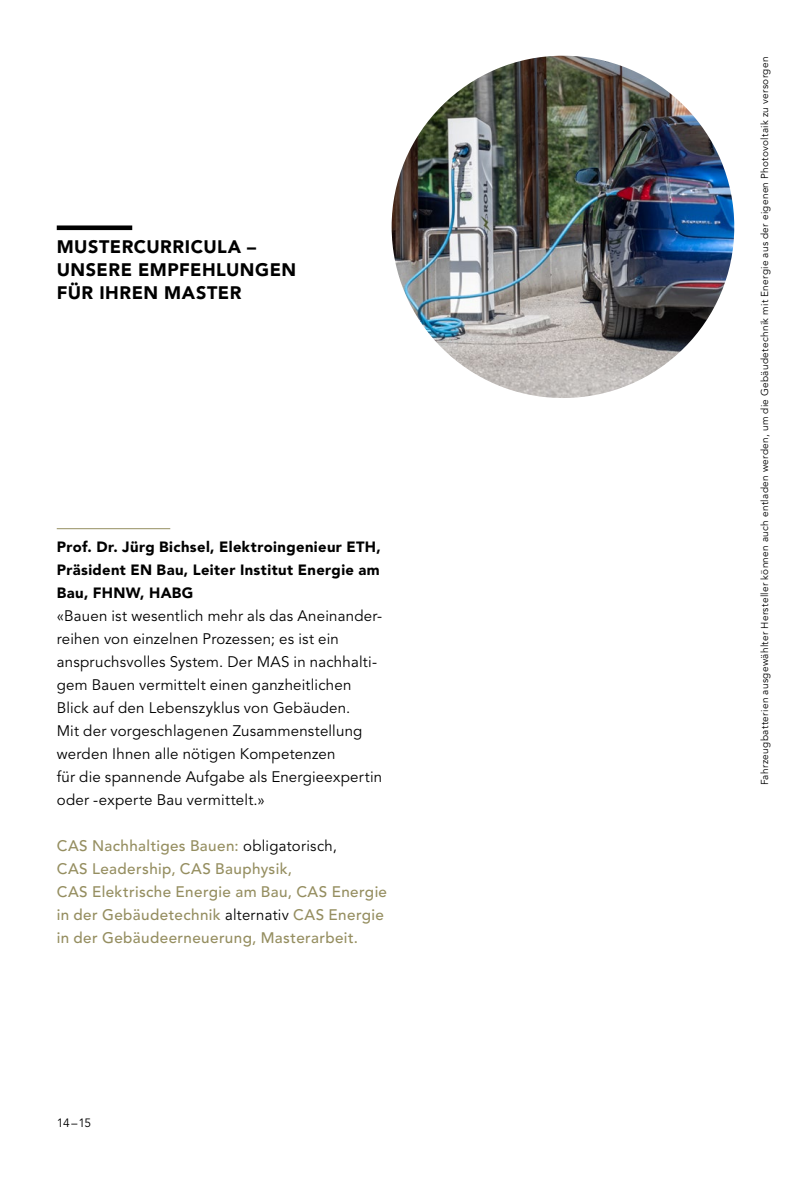
<style>
.page{position:relative;width:806px;height:1191px;background:#fff}
.page>*{position:absolute;margin:0;border:0;box-sizing:border-box;transform-origin:0 0}
.h3_Titel_Text{font:900 18px/23px "Avenir LT Std";letter-spacing:.03em;color:#000}
.p_p1_laufschrift{font:15.2px/23px "Avenir LT Std";letter-spacing:.015em;color:#000}
.p_p1_laufschrift-2{font:500 15.2px/23px "Avenir LT Std";letter-spacing:.025em;color:#958e60}
.p_p1_laufschrift-3{font:900 14.8px/23px "Avenir LT Std";letter-spacing:.025em;color:#000;text-align:justify}
.IHR_AUFWAND__Text{font:12px "Avenir LT Std";color:#000}
.IHR_AUFWAND__Text-2{font:10px "Avenir LT Std";letter-spacing:.035em;color:#000}
.s1{font-weight:400;color:#000}
</style>
<div class="page">
<div style="left:57px;top:225px;width:75px;height:5px;background:#000"></div>
<hr style="left:57px;top:528px;width:113px;height:1px;background:#958e60">
<img style="left:391px;top:56px;width:342px;height:342px;border-radius:171px">
<p class="h3_Titel_Text" style="left:57px;top:235px;width:241px">MUSTERCURRICULA –<br>UNSERE EMPFEHLUNGEN<br>FÜR IHREN MASTER</p>
<p class="p_p1_laufschrift-3" style="left:57px;top:535px;width:325px">Prof. Dr. Jürg Bichsel, Elektroingenieur ETH, Präsident EN Bau, Leiter Institut Energie am Bau, FHNW, HABG</p>
<p class="p_p1_laufschrift" style="left:57px;top:605px;width:327px">«Bauen ist wesentlich mehr als das Aneinander&shy;reihen von einzelnen Prozessen; es ist ein anspruchsvolles System. Der MAS in nachhalti&shy;gem Bauen vermittelt einen ganzheitlichen Blick auf den Lebenszyklus von Gebäuden.<br>Mit der vorgeschlagenen Zusammenstellung werden Ihnen alle nötigen Kompetenzen<br>für die spannende Aufgabe als Energieexpertin oder -experte Bau vermittelt.»</p>
<p class="p_p1_laufschrift-2" style="left:57px;top:835px;width:331px">CAS Nachhaltiges Bauen: <span class="s1">obligatorisch,<br></span>CAS Leadership, CAS Bauphysik,<br>CAS Elektrische Energie am Bau, CAS Energie in der Gebäudetechnik <span class="s1">alternativ</span> CAS Energie in der Gebäudeerneuerung, Masterarbeit.</p>
<p class="IHR_AUFWAND__Text" style="left:57px;top:1116px;width:36px">14 –15</p>
<p class="IHR_AUFWAND__Text-2" style="left:758px;top:785px;width:730px;rotate:-90deg">Fahrzeugbatterien ausgewählter Hersteller können auch entladen werden, um die Gebäudetechnik mit Energie aus der eigenen Photovoltaik zu versorgen</p>
</div>
